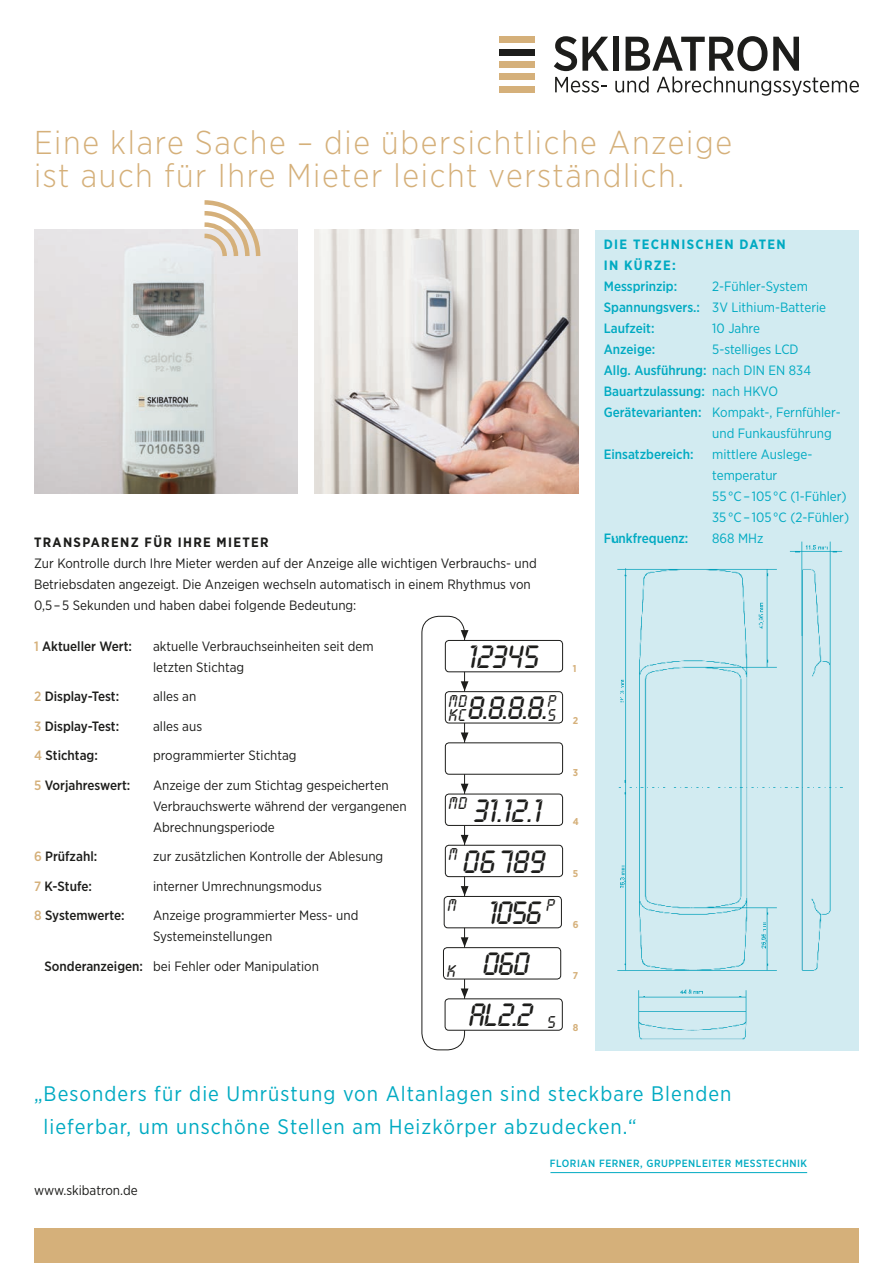
<style>
.page{position:relative;width:893px;height:1263px;background:#fff}
.page>*{position:absolute;margin:0;border:0;box-sizing:border-box;transform-origin:0 0}
.t1{font:33.75px/51.2px "Lcd Plain";color:#1d1d1b}
.t2{font:300 33px/33px "Gotham Narrow";letter-spacing:.05em;color:#d5b07a}
.t3{font:21px/33px "Gotham Narrow";letter-spacing:.05em;color:#00aac2}
.t4{font:17.85px/14px "Lcd Plain";color:#1d1d1b}
.t5{font:13.5px/21px "Gotham Narrow";color:#1d1d1b}
.t6{font:13.5px/21px "Gotham Narrow";color:#00aac2}
.t7{font:500 13.5px "Gotham Narrow";color:#1d1d1b}
.t8{font:500 13.5px "Gotham Narrow";color:#00aac2}
.t9{font:700 13.5px/21px "Gotham Narrow";letter-spacing:.1em;color:#00aac2}
.t10{font:700 13.5px "Gotham Narrow";letter-spacing:.1em;color:#1d1d1b}
.t11{font:500 10.5px "Gotham Narrow";letter-spacing:.05em;color:#00aac2}
.t12{font:700 9.9px "Gotham Narrow";color:#d5b07a}
.s1{font-weight:500}
.s2{font-weight:400}
.s3{color:#d5b07a}
.s4{font-size:17.85px}
</style>
<div class="page">
<div style="left:421px;top:616px;width:44px;height:434px;border:1px solid #1d1d1b;border-radius:17px"></div>
<div style="left:445px;top:640px;width:118px;height:32px;background:#fff;border-radius:4px"></div>
<div style="left:445px;top:640px;width:118px;height:32px;border:1px solid #1d1d1b;border-radius:4px"></div>
<svg style="left:461px;top:630px;width:7px;height:10px"></svg>
<div style="left:445px;top:692px;width:118px;height:31px;background:#fff;border-radius:4px"></div>
<div style="left:445px;top:691px;width:118px;height:32px;border:1px solid #1d1d1b;border-radius:4px"></div>
<svg style="left:461px;top:681px;width:7px;height:10px"></svg>
<div style="left:445px;top:743px;width:118px;height:31px;background:#fff;border-radius:4px"></div>
<div style="left:445px;top:742px;width:118px;height:33px;border:1px solid #1d1d1b;border-radius:4px"></div>
<svg style="left:461px;top:732px;width:7px;height:10px"></svg>
<div style="left:445px;top:794px;width:118px;height:31px;background:#fff;border-radius:4px"></div>
<div style="left:445px;top:793px;width:118px;height:33px;border:1px solid #1d1d1b;border-radius:4px"></div>
<svg style="left:461px;top:784px;width:7px;height:9px"></svg>
<div style="left:445px;top:845px;width:118px;height:32px;background:#fff;border-radius:4px"></div>
<div style="left:445px;top:845px;width:118px;height:32px;border:1px solid #1d1d1b;border-radius:4px"></div>
<svg style="left:461px;top:835px;width:7px;height:10px"></svg>
<div style="left:444px;top:896px;width:117px;height:32px;background:#fff;border-radius:4px"></div>
<div style="left:444px;top:896px;width:118px;height:32px;border:1px solid #1d1d1b;border-radius:4px"></div>
<svg style="left:461px;top:886px;width:7px;height:10px"></svg>
<div style="left:445px;top:999px;width:117px;height:31px;background:#fff;border-radius:4px"></div>
<div style="left:445px;top:998px;width:118px;height:33px;border:1px solid #1d1d1b;border-radius:4px"></div>
<svg style="left:461px;top:988px;width:7px;height:10px"></svg>
<div style="left:443px;top:948px;width:118px;height:31px;background:#fff;border-radius:4px"></div>
<div style="left:443px;top:947px;width:118px;height:32px;border:1px solid #1d1d1b;border-radius:4px"></div>
<svg style="left:461px;top:937px;width:7px;height:10px"></svg>
<div style="left:595px;top:230px;width:264px;height:820px;background:#d2ebf1"></div>
<div style="left:34px;top:1229px;width:825px;height:34px;background:#d5b07a"></div>
<hr style="left:550px;top:1172px;width:257px;height:1px;background:#00aac2">
<div style="left:499px;top:37px;width:36px;height:6px;background:#d5b07a"></div>
<div style="left:499px;top:49px;width:36px;height:6px;background:#1d1d1b"></div>
<div style="left:499px;top:61px;width:36px;height:7px;background:#d5b07a"></div>
<div style="left:499px;top:74px;width:36px;height:6px;background:#d5b07a"></div>
<div style="left:499px;top:86px;width:36px;height:6px;background:#d5b07a"></div>
<svg style="left:554px;top:36px;width:55px;height:35px"></svg>
<div style="left:613px;top:37px;width:5px;height:34px;background:#1d1d1b"></div>
<svg style="left:555px;top:77px;width:52px;height:16px"></svg>
<svg style="left:615px;top:36px;width:244px;height:60px"></svg>
<img style="left:617px;top:541px;width:226px;height:499px">
<img style="left:315px;top:230px;width:263px;height:263px">
<img style="left:34px;top:230px;width:264px;height:263px">
<svg style="left:200px;top:200px;width:63px;height:61px"></svg>
<h2 class="t2" style="left:34px;top:125px;width:699px">Eine klare Sache – die übersichtliche Anzeige ist auch für Ihre Mieter leicht verständlich.</h2>
<p class="t9" style="left:604px;top:234px;width:184px">DIE TECHNISCHEN DATEN<br>IN KÜRZE:</p>
<p class="t8" style="left:604px;top:278px;width:75px">Messprinzip:</p>
<p class="t6" style="left:604px;top:275px;width:224px;text-indent:108px">2-Fühler-System<br><span class="s1">Spannungsvers.:</span> 3V Lithium-Batterie<br><span class="s1">Laufzeit:</span></p>
<p class="t6" style="left:712px;top:317px;width:49px">10 Jahre</p>
<p class="t8" style="left:604px;top:341px;width:53px">Anzeige:</p>
<p class="t6" style="left:712px;top:338px;width:88px">5-stelliges LCD</p>
<p class="t8" style="left:604px;top:362px;width:209px">Allg. Ausführung: <span class="s2">nach DIN EN 834</span></p>
<p class="t8" style="left:604px;top:383px;width:176px">Bauartzulassung: <span class="s2">nach HKVO</span></p>
<p class="t6" style="left:604px;top:401px;width:238px"><span class="s1">Gerätevarianten:</span> Kompakt-, Fernfühler-</p>
<p class="t6" style="left:712px;top:422px;width:121px">und Funkausführung</p>
<p class="t8" style="left:604px;top:446px;width:91px">Einsatzbereich:</p>
<p class="t6" style="left:712px;top:443px;width:138px">mittlere Auslege&shy;temperatur<br>55 °C – 105 °C (1-Fühler)<br>35 °C – 105 °C (2-Fühler)</p>
<p class="t10" style="left:34px;top:533px;width:236px">TRANSPARENZ FÜR IHRE MIETER</p>
<p class="t8" style="left:604px;top:530px;width:86px">Funkfrequenz:</p>
<p class="t6" style="left:712px;top:527px;width:53px">868 MHz</p>
<p class="t5" style="left:34px;top:552px;width:504px">Zur Kontrolle durch Ihre Mieter werden auf der Anzeige alle wichtigen Verbrauchs- und<br>Betriebsdaten angezeigt. Die Anzeigen wechseln automatisch in einem Rhythmus von<br>0,5 – 5 Sekunden und haben dabei folgende Bedeutung:</p>
<p class="t7" style="left:34px;top:637px;width:100px"><span class="s3">1</span> Aktueller Wert:</p>
<p class="t5" style="left:153px;top:635px;width:222px">aktuelle Verbrauchseinheiten seit dem letzten Stichtag</p>
<p class="t7" style="left:34px;top:688px;width:87px"><span class="s3">2</span> Display-Test:</p>
<p class="t5" style="left:153px;top:686px;width:45px">alles an</p>
<p class="t7" style="left:34px;top:717px;width:87px"><span class="s3">3</span> Display-Test:</p>
<p class="t5" style="left:153px;top:715px;width:51px">alles aus</p>
<p class="t7" style="left:34px;top:747px;width:65px"><span class="s3">4</span> Stichtag:</p>
<p class="t5" style="left:153px;top:745px;width:145px">programmierter Stichtag</p>
<p class="t7" style="left:34px;top:776px;width:98px"><span class="s3">5</span> Vorjahreswert:</p>
<p class="t5" style="left:153px;top:774px;width:255px">Anzeige der zum Stichtag gespeicherten<br>Verbrauchswerte während der vergangenen<br>Abrechnungsperiode</p>
<p class="t7" style="left:34px;top:848px;width:65px"><span class="s3">6</span> Prüfzahl:</p>
<p class="t5" style="left:153px;top:846px;width:232px">zur zusätzlichen Kontrolle der Ablesung</p>
<p class="t7" style="left:34px;top:877px;width:59px"><span class="s3">7</span> K-Stufe:</p>
<p class="t5" style="left:153px;top:875px;width:170px">interner Umrechnungsmodus</p>
<p class="t7" style="left:34px;top:907px;width:92px"><span class="s3">8</span> Systemwerte:</p>
<p class="t5" style="left:153px;top:905px;width:207px">Anzeige programmierter Mess- und<br>Systemeinstellungen</p>
<p class="t5" style="left:44px;top:955px;width:276px"><span class="s1">Sonderanzeigen:</span> bei Fehler oder Manipulation</p>
<h1 class="t1" style="left:468px;top:632px;width:82px">12345<br>8.8.8.8.</h1>
<h3 class="t4" style="left:449px;top:694px;width:20px">MD<br>KC</h3>
<h3 class="t4" style="left:548px;top:694px;width:10px">P<br>S</h3>
<p class="t12" style="left:573px;top:662px;width:5px">1</p>
<p class="t12" style="left:573px;top:714px;width:7px">2</p>
<h3 class="t4" style="left:449px;top:796px;width:20px">MD</h3>
<h1 class="t1" style="left:475px;top:785px;width:69px">31.12.1</h1>
<h3 class="t4" style="left:449px;top:848px;width:10px">M</h3>
<h1 class="t1" style="left:463px;top:837px;width:84px">06 789</h1>
<h3 class="t4" style="left:448px;top:899px;width:10px">M</h3>
<h3 class="t4" style="left:547px;top:899px;width:10px">P</h3>
<h1 class="t1" style="left:489px;top:888px;width:55px">1056</h1>
<h1 class="t1" style="left:447px;top:939px;width:84px"><span class="s4">K</span> 060</h1>
<h1 class="t1" style="left:469px;top:990px;width:88px">AL 2.2 <span class="s4">S</span></h1>
<p class="t12" style="left:573px;top:766px;width:7px">3</p>
<p class="t12" style="left:573px;top:815px;width:7px">4</p>
<p class="t12" style="left:573px;top:867px;width:7px">5</p>
<p class="t12" style="left:573px;top:918px;width:7px">6</p>
<p class="t12" style="left:573px;top:969px;width:7px">7</p>
<p class="t12" style="left:573px;top:1021px;width:7px">8</p>
<h3 class="t3" style="left:44px;top:1077px;width:689px;text-indent:-10px">„Besonders für die Umrüstung von Altanlagen sind steckbare Blenden lieferbar, um unschöne Stellen am Heizkörper abzudecken.“</h3>
<p class="t11" style="left:550px;top:1157px;width:259px">FLORIAN FERNER, GRUPPENLEITER MESSTECHNIK</p>
<p class="t5" style="left:34px;top:1179px;width:105px">www.skibatron.de</p>
</div>
